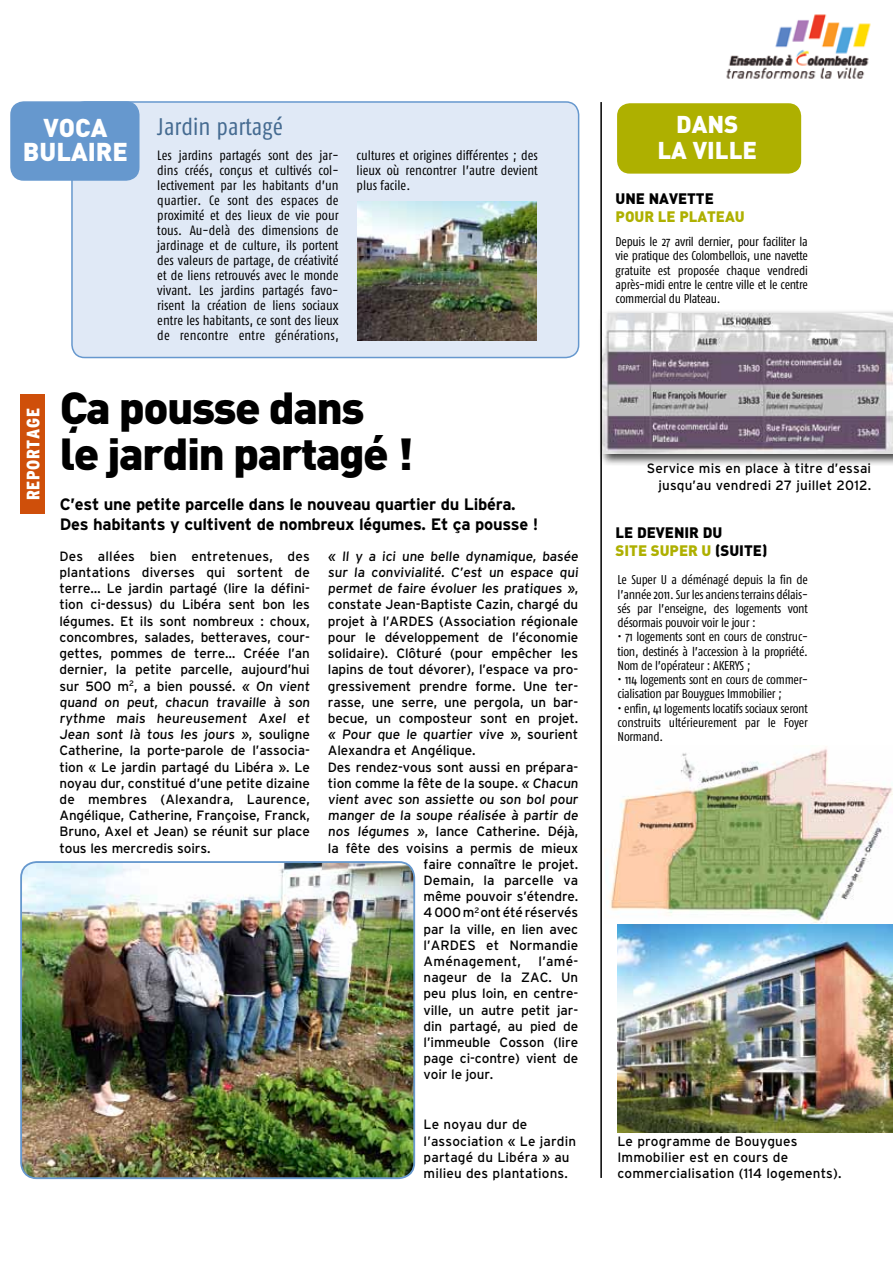
<style>
.page{position:relative;width:893px;height:1263px;background:#fff}
.page>*{position:absolute;margin:0;border:0;box-sizing:border-box;transform-origin:0 0}
.t1{font:900 44.25px/46.3px "DIN";letter-spacing:-.035em;color:#000;scale:1.04 1}
.t2{font:900 25.5px/24px "DIN";color:#fff;text-align:center}
.t3{font:24px "Fago Co";color:#456b91}
.t4{font:900 24px/26px "DIN";color:#fff;text-align:center}
.t5{font:900 condensed 18px "Interstate";letter-spacing:.035em;color:#fff}
.t6{font:700 16.5px/19.8px "Interstate";letter-spacing:-.02em;color:#000}
.t7{font:900 15px "DIN";color:#aeb000}
.t8{font:900 15px "DIN";color:#000}
.t9{font:13.5px/16.2px "Interstate";letter-spacing:-.01em;color:#000;text-align:justify}
.t10{font:13.5px/15px "Fago Co";color:#000;text-align:justify}
.t11{font:13.5px/16.2px "Interstate";letter-spacing:.01em;color:#000}
.t12{font:13.5px "Interstate";letter-spacing:.02em;color:#000}
.t13{font:12.75px/14.2px "Fago Co";letter-spacing:-.02em;color:#000;text-align:justify}
.s1{color:#000}
</style>
<div class="page">
<div style="left:72px;top:102px;width:507px;height:255px;background:#e0e9f6;border-radius:13px"></div>
<div style="left:71px;top:101px;width:508px;height:257px;border:2px solid #6698ce;border-radius:13px"></div>
<img style="left:726px;top:14px;width:145px;height:65px">
<div style="left:20px;top:395px;width:25px;height:119px;background:#cf4f0a"></div>
<div style="left:11px;top:102px;width:128px;height:78px;background:#6698ce;border-radius:13px"></div>
<div style="left:10px;top:101px;width:130px;height:80px;border:2px solid #6698ce;border-radius:13px"></div>
<div style="left:617px;top:103px;width:184px;height:71px;background:#aeb000;border-radius:13px"></div>
<hr style="left:600px;top:102px;width:2px;height:1076px;background:#000">
<div style="left:598px;top:310px;width:295px;height:156px;background:#000;opacity:.75"></div>
<img style="left:602px;top:314px;width:291px;height:140px">
<img style="left:21px;top:862px;width:393px;height:316px">
<div style="left:20px;top:861px;width:395px;height:318px;border:2px solid #6698ce;border-radius:16px"></div>
<img style="left:609px;top:748px;width:284px;height:175px">
<img style="left:618px;top:924px;width:275px;height:209px">
<img style="left:357px;top:202px;width:180px;height:138px">
<h2 class="t2" style="left:23px;top:114px;width:106px">VOCA<br>BULAIRE</h2>
<h3 class="t4" style="left:657px;top:110px;width:101px">DANS<br>LA VILLE</h3>
<h3 class="t3" style="left:157px;top:113px;width:127px">Jardin partagé</h3>
<p class="t10" style="left:157px;top:147px;width:183px">Les jardins partagés sont des jar&shy;dins créés, conçus et cultivés col&shy;lectivement par les habitants d’un quartier. Ce sont des espaces de proximité et des lieux de vie pour tous. Au-delà des dimensions de jardinage et de culture, ils portent des valeurs de partage, de créativité et de liens retrouvés avec le monde vivant. Les jardins partagés favo&shy;risent la création de liens sociaux entre les habitants, ce sont des lieux de rencontre entre générations,</p>
<p class="t10" style="left:357px;top:147px;width:183px">cultures et origines différentes ; des lieux où rencontrer l’autre devient plus facile.</p>
<p class="t8" style="left:616px;top:188px;width:44px">UNE NAVETTE</p>
<p class="t7" style="left:616px;top:206px;width:74px">POUR LE PLATEAU</p>
<p class="t13" style="left:616px;top:234px;width:194px">Depuis le 27 avril dernier, pour faciliter la vie pratique des Colombellois, une navette gratuite est proposée chaque vendredi après-midi entre le centre ville et le centre commercial du Plateau.</p>
<h3 class="t5" style="left:23px;top:500px;width:93px;rotate:-90deg">reportage</h3>
<h1 class="t1" style="left:60px;top:382px;width:342px">ÇA POUSSE DANS<br>LE JARDIN PARTAGÉ !</h1>
<p class="t6" style="left:60px;top:494px;width:480px">C’est une petite parcelle dans le nouveau quartier du Libéra.<br>Des habitants y cultivent de nombreux légumes. Et ça pousse !</p>
<p class="t9" style="left:60px;top:548px;width:253px">Des allées bien entretenues, des plantations diverses qui sortent de terre… Le jardin partagé (lire la défini&shy;tion ci-dessus) du Libéra sent bon les légumes. Et ils sont nombreux : choux, concombres, salades, betteraves, cour&shy;gettes, pommes de terre… Créée l’an dernier, la petite parcelle, aujourd’hui sur 500 m<sup>2</sup>, a bien poussé. « On vient quand on peut, chacun travaille à son rythme mais heureusement Axel et Jean sont là tous les jours », souligne Catherine, la porte-parole de l’associa&shy;tion « Le jardin partagé du Libéra ». Le noyau dur, constitué d’une petite dizaine de membres (Alexandra, Laurence, Angélique, Catherine, Françoise, Franck, Bruno, Axel et Jean) se réunit sur place tous les mercredis soirs.</p>
<p class="t9" style="left:328px;top:548px;width:253px">« Il y a ici une belle dynamique, basée</p>
<p class="t9" style="left:328px;top:564px;width:253px">sur la convivialité. C’est un espace qui</p>
<p class="t9" style="left:328px;top:580px;width:252px">permet de faire évoluer les pratiques »,</p>
<p class="t9" style="left:328px;top:596px;width:252px">constate Jean-Baptiste Cazin, chargé du</p>
<p class="t9" style="left:328px;top:613px;width:252px">projet à l’ARDES (Association régionale</p>
<p class="t9" style="left:328px;top:629px;width:252px">pour le développement de l’économie</p>
<p class="t9" style="left:328px;top:645px;width:252px">solidaire). Clôturé (pour empêcher les</p>
<p class="t9" style="left:328px;top:661px;width:252px">lapins de tout dévorer), l’espace va pro-</p>
<p class="t9" style="left:328px;top:677px;width:252px">gressivement prendre forme. Une ter-</p>
<p class="t9" style="left:328px;top:694px;width:252px">rasse, une serre, une pergola, un bar-</p>
<p class="t9" style="left:328px;top:710px;width:252px">becue, un composteur sont en projet.</p>
<p class="t9" style="left:328px;top:726px;width:252px">« Pour que le quartier vive », sourient</p>
<p class="t9" style="left:328px;top:742px;width:149px">Alexandra et Angélique.</p>
<p class="t9" style="left:328px;top:758px;width:252px">Des rendez-vous sont aussi en prépara-</p>
<p class="t9" style="left:328px;top:775px;width:253px">tion comme la fête de la soupe. « Chacun</p>
<p class="t9" style="left:328px;top:791px;width:253px">vient avec son assiette ou son bol pour</p>
<p class="t9" style="left:328px;top:807px;width:253px">manger de la soupe réalisée à partir de</p>
<p class="t9" style="left:328px;top:823px;width:252px">nos légumes », lance Catherine. Déjà,</p>
<p class="t9" style="left:328px;top:839px;width:252px">la fête des voisins a permis de mieux</p>
<p class="t9" style="left:424px;top:856px;width:156px">faire connaître le projet.</p>
<p class="t9" style="left:424px;top:872px;width:156px">Demain, la parcelle va</p>
<p class="t9" style="left:424px;top:888px;width:156px">même pouvoir s’étendre.</p>
<p class="t9" style="left:424px;top:904px;width:156px">4 000 m<sup>2</sup> ont été réservés</p>
<p class="t9" style="left:424px;top:920px;width:156px">par la ville, en lien avec</p>
<p class="t9" style="left:424px;top:937px;width:156px">l’ARDES et Normandie</p>
<p class="t12" style="left:424px;top:954px;width:99px">Aménagement,</p>
<p class="t9" style="left:424px;top:953px;width:156px;text-indent:115px">l’amé&shy;nageur de la ZAC. Un peu plus loin, en centre&shy;ville, un autre petit jar&shy;din partagé, au pied de l’immeuble Cosson (lire page ci-contre) vient de voir le jour.</p>
<p class="t11" style="left:424px;top:1116px;width:154px">Le noyau dur de l’association « Le jardin partagé du Libéra » au milieu des plantations.</p>
<p class="t11" style="left:647px;top:460px;width:226px;text-align:right">Service mis en place à titre d’essai jusqu’au vendredi 27 juillet 2012.</p>
<p class="t8" style="left:616px;top:523px;width:32px">LE DEVENIR</p>
<p class="t8" style="left:703px;top:523px;width:10px">DU</p>
<p class="t7" style="left:616px;top:541px;width:9px">SITE</p>
<p class="t7" style="left:651px;top:541px;width:79px">SUPER U <span class="s1">(SUITE</span></p>
<p class="t8" style="left:762px;top:541px;width:7px">)</p>
<p class="t13" style="left:618px;top:573px;width:192px">Le Super U a déménagé depuis la fin de l’année 2011. Sur les anciens terrains délais&shy;sés par l’enseigne, des logements vont désormais pouvoir voir le jour :</p>
<p class="t13" style="left:618px;top:630px;width:192px">• 71 logements sont en cours de construc&shy;tion, destinés à l’accession à la propriété.<br>Nom de l’opérateur : AKERYS ;</p>
<p class="t13" style="left:618px;top:672px;width:192px">• 114 logements sont en cours de commer&shy;cialisation par Bouygues Immobilier ;</p>
<p class="t13" style="left:618px;top:701px;width:192px">• enfin, 41 logements locatifs sociaux seront construits ultérieurement par le Foyer Normand.</p>
<p class="t11" style="left:617px;top:1133px;width:225px">Le programme de Bouygues<br>Immobilier est en cours de commercialisation (114 logements).</p>
</div>
